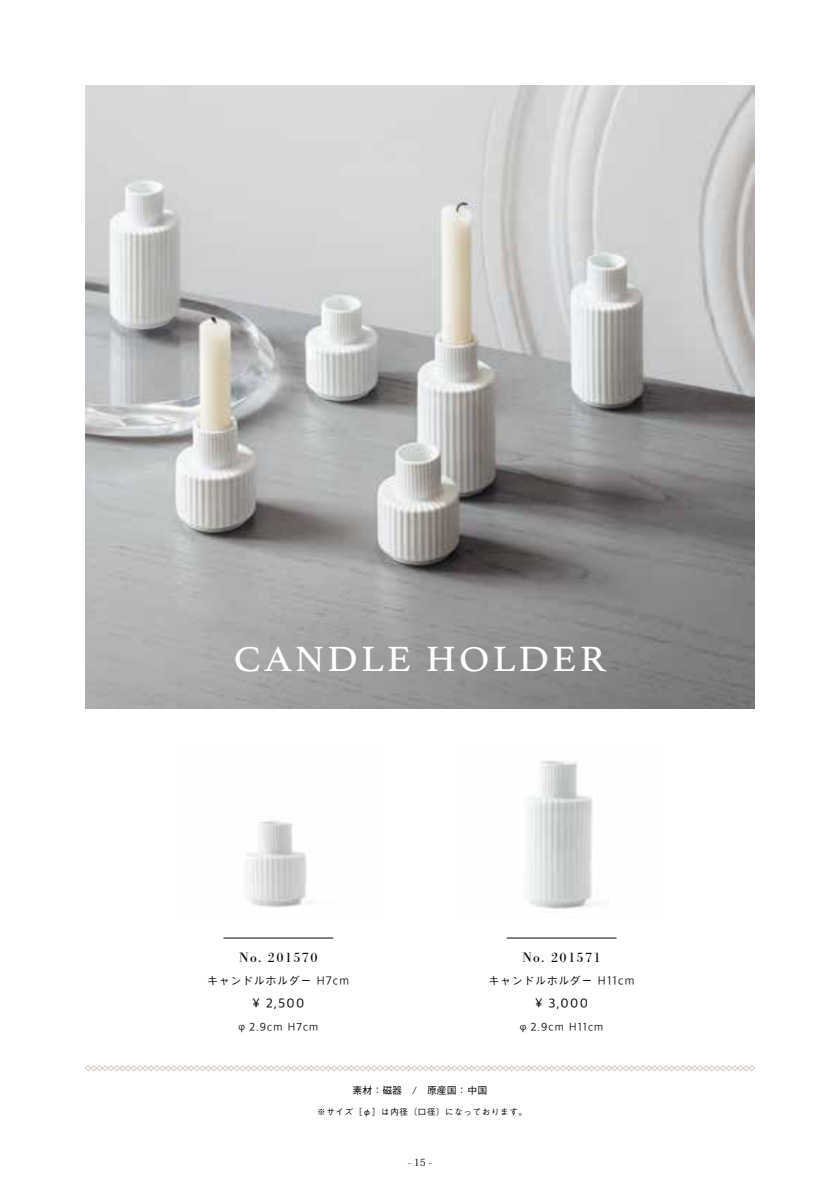
<style>
.page{position:relative;width:840px;height:1191px;background:#fff}
.page>*{position:absolute;margin:0;border:0;box-sizing:border-box;transform-origin:0 0}
.t1{font:36.8px "Athelas";letter-spacing:.075em;color:#fff;scale:1.1 1}
.t2{font:14.2px "Bodoni URW";letter-spacing:.1em;color:#000}
.t3{font:13.2px "Apple SD Gothic Neo";letter-spacing:.1em;color:#000}
.t4{font:300 12px "Apple SD Gothic Neo";letter-spacing:.1em;color:#000}
.t5{font:300 11.4px "Apple SD Gothic Neo";letter-spacing:.1em;color:#000}
.t6{font:500 10px "Gothic BBB Pr 6 N";color:#000}
.t7{font:10px "Koz Min Pro";color:#000}
.t8{font:500 8.6px "Gothic BBB Pr 6 N";letter-spacing:.075em;color:#000}
</style>
<div class="page">
<svg style="left:85px;top:1065px;width:669px;height:6px"></svg>
<img style="left:85px;top:85px;width:669px;height:623px">
<img style="left:246px;top:821px;width:63px;height:86px">
<img style="left:528px;top:760px;width:67px;height:149px">
<hr style="left:223px;top:937px;width:110px;height:1px;background:#000">
<hr style="left:506px;top:937px;width:110px;height:1px;background:#000">
<h1 class="t1" style="left:234px;top:638px;width:339px">CANDLE HOLDER</h1>
<p class="t2" style="left:239px;top:949px;width:80px">No. 201570</p>
<p class="t2" style="left:522px;top:949px;width:80px">No. 201571</p>
<p class="t4" style="left:207px;top:973px;width:143px">キャンドルホルダ〡 H7cm</p>
<p class="t4" style="left:488px;top:973px;width:147px">キャンドルホルダ〡 H11cm</p>
<p class="t3" style="left:252px;top:996px;width:53px">￥ 2,500</p>
<p class="t3" style="left:534px;top:996px;width:54px">￥ 3,000</p>
<p class="t5" style="left:238px;top:1020px;width:81px">φ 2.9cm H7cm</p>
<p class="t5" style="left:519px;top:1020px;width:85px">φ 2.9cm H11cm</p>
<p class="t6" style="left:352px;top:1081px;width:136px">素材：磁器　/　原産国： 中国</p>
<p class="t8" style="left:317px;top:1105px;width:211px">※サイズ［φ］は内径（口径）になっております。</p>
<p class="t7" style="left:408px;top:1155px;width:25px">- 15 -</p>
</div>
